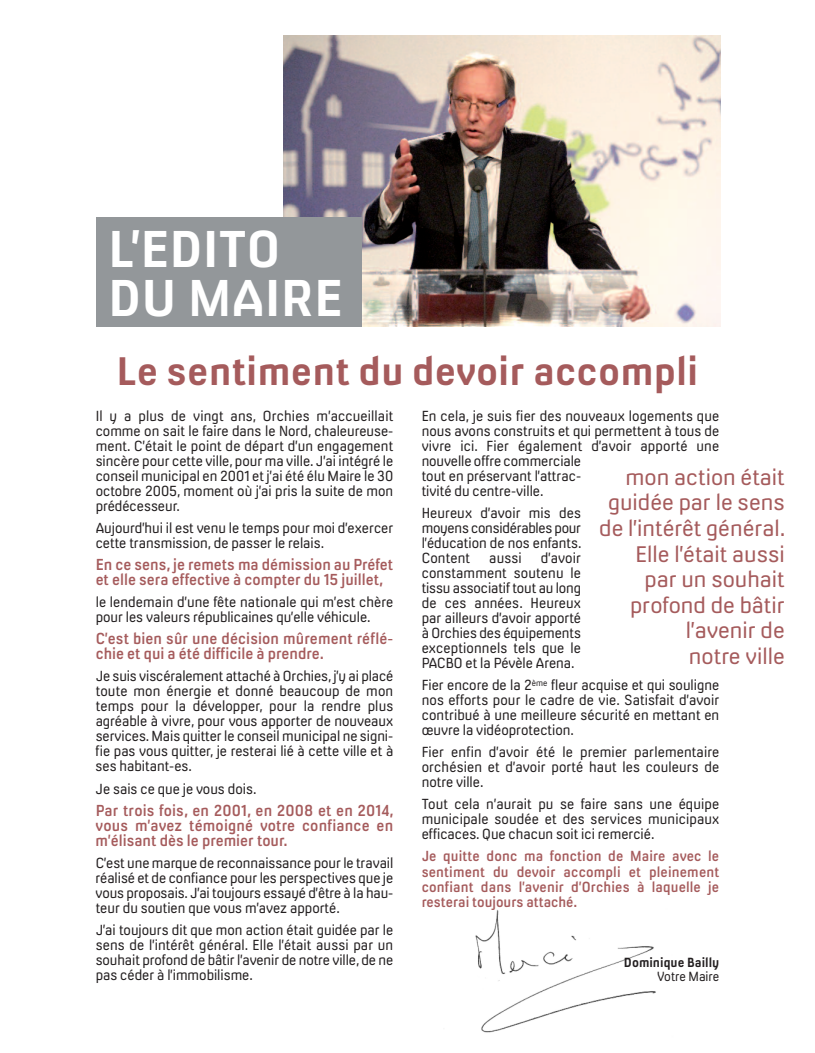
<style>
.page{position:relative;width:815px;height:1053px;background:#fff}
.page>*{position:absolute;margin:0;border:0;box-sizing:border-box;transform-origin:0 0}
.t1{font:700 48.75px/48.8px "Milibus Rg";color:#fff}
.t2{font:700 37.5px "Milibus Rg";color:#a55b5c}
.t3{font:21.25px/25.5px "Milibus Lt";color:#a55b5c;text-align:right}
.t4{font:15px/15px "Milibus Sb";color:#a55b5c;scale:.94 1}
.t5{font:13.75px/15px "Milibus Lt";color:#231f20;text-align:justify;scale:.94 1}
.t6{font:13.75px/15px "Milibus Sb";color:#a55b5c;text-align:justify;scale:.94 1}
.t7{font:700 12.5px "Milibus Rg";color:#231f20;scale:.94 1}
.t8{font:12.5px "Milibus Lt";color:#231f20;scale:.94 1}
</style>
<div class="page">
<img style="left:475px;top:910px;width:181px;height:123px">
<img style="left:283px;top:35px;width:437px;height:291px">
<div style="left:96px;top:217px;width:265px;height:109px;background:#93979a"></div>
<h1 class="t1" style="left:108px;top:230px;width:237px">L’EDITO<br>DU mAIRE</h1>
<h2 class="t2" style="left:117px;top:357px;width:583px">Le sentiment du devoir accompli</h2>
<p class="t5" style="left:96px;top:409px;width:318px">Il y a plus de vingt ans, Orchies m’accueillait comme on sait le faire dans le Nord, chaleureuse&shy;ment. C’était le point de départ d’un engagement sincère pour cette ville, pour ma ville. J’ai intégré le conseil municipal en 2001 et j’ai été élu Maire le 30 octobre 2005, moment où j’ai pris la suite de mon prédécesseur.</p>
<p class="t5" style="left:96px;top:522px;width:318px">Aujourd’hui il est venu le temps pour moi d’exercer cette transmission, de passer le relais.</p>
<p class="t4" style="left:96px;top:558px;width:318px">En ce sens, je remets ma démission au Préfet et elle sera effective à compter du 15 juillet,</p>
<p class="t5" style="left:96px;top:596px;width:318px">le lendemain d’une fête nationale qui m’est chère pour les valeurs républicaines qu’elle véhicule.</p>
<p class="t4" style="left:96px;top:632px;width:318px">C’est bien sûr une décision mûrement réflé&shy;chie et qui a été difficile à prendre.</p>
<p class="t5" style="left:96px;top:670px;width:318px">Je suis viscéralement attaché à Orchies, j’y ai placé toute mon énergie et donné beaucoup de mon temps pour la développer, pour la rendre plus agréable à vivre, pour vous apporter de nouveaux services. Mais quitter le conseil municipal ne signi&shy;fie pas vous quitter, je resterai lié à cette ville et à ses habitant-es.</p>
<p class="t5" style="left:96px;top:782px;width:173px">Je sais ce que je vous dois.</p>
<p class="t4" style="left:96px;top:804px;width:319px;text-align:justify">Par trois fois, en 2001, en 2008 et en 2014, vous m’avez témoigné votre confiance en m’élisant dès le premier tour.</p>
<p class="t5" style="left:96px;top:856px;width:318px">C’est une marque de reconnaissance pour le travail réalisé et de confiance pour les perspectives que je vous proposais. J’ai toujours essayé d’être à la hau&shy;teur du soutien que vous m’avez apporté.</p>
<p class="t5" style="left:96px;top:923px;width:318px">J’ai toujours dit que mon action était guidée par le sens de l’intérêt général. Elle l’était aussi par un souhait profond de bâtir l’avenir de notre ville, de ne pas céder à l’immobilisme.</p>
<p class="t5" style="left:422px;top:409px;width:318px;text-align:left">En cela, je suis fier des nouveaux logements que nous avons construits et qui permettent à tous de vivre ici. Fier également d’avoir apporté une nouvelle offre commerciale<br>tout en préservant l’attrac-<br>tivité du centre-ville.</p>
<p class="t5" style="left:422px;top:507px;width:172px">Heureux d’avoir mis des moyens considérables pour l’éducation de nos enfants.<br>Content</p>
<h3 class="t3" style="left:599px;top:466px;width:188px">mon action était guidée par le sens de l’intérêt général.<br>Elle l’était aussi par un souhait profond de bâtir l’avenir de<br>notre ville</h3>
<p class="t5" style="left:422px;top:552px;width:171px;text-indent:119px">d’avoir constamment soutenu le tissu associatif tout au long de ces années. Heureux par ailleurs d’avoir apporté à Orchies des équipements exceptionnels tels que le PACBO et la Pévèle Arena.</p>
<p class="t5" style="left:422px;top:679px;width:318px">Fier encore de la 2<sup>ème</sup> fleur acquise et qui souligne nos efforts pour le cadre de vie. Satisfait d’avoir contribué à une meilleure sécurité en mettant en œuvre la vidéoprotection.</p>
<p class="t5" style="left:422px;top:746px;width:318px">Fier enfin d’avoir été le premier parlementaire orchésien et d’avoir porté haut les couleurs de notre ville.</p>
<p class="t5" style="left:422px;top:798px;width:318px">Tout cela n’aurait pu se faire sans une équipe municipale soudée et des services municipaux efficaces. Que chacun soit ici remercié.</p>
<p class="t6" style="left:422px;top:850px;width:318px">Je quitte donc ma fonction de Maire avec le sentiment du devoir accompli et pleinement confiant dans l’avenir d’Orchies à laquelle je resterai toujours attaché.</p>
<p class="t5" style="left:489px;top:552px;width:36px">aussi</p>
<p class="t7" style="left:624px;top:958px;width:103px">Dominique Bailly</p>
<p class="t8" style="left:657px;top:971px;width:68px">Votre Maire</p>
</div>
